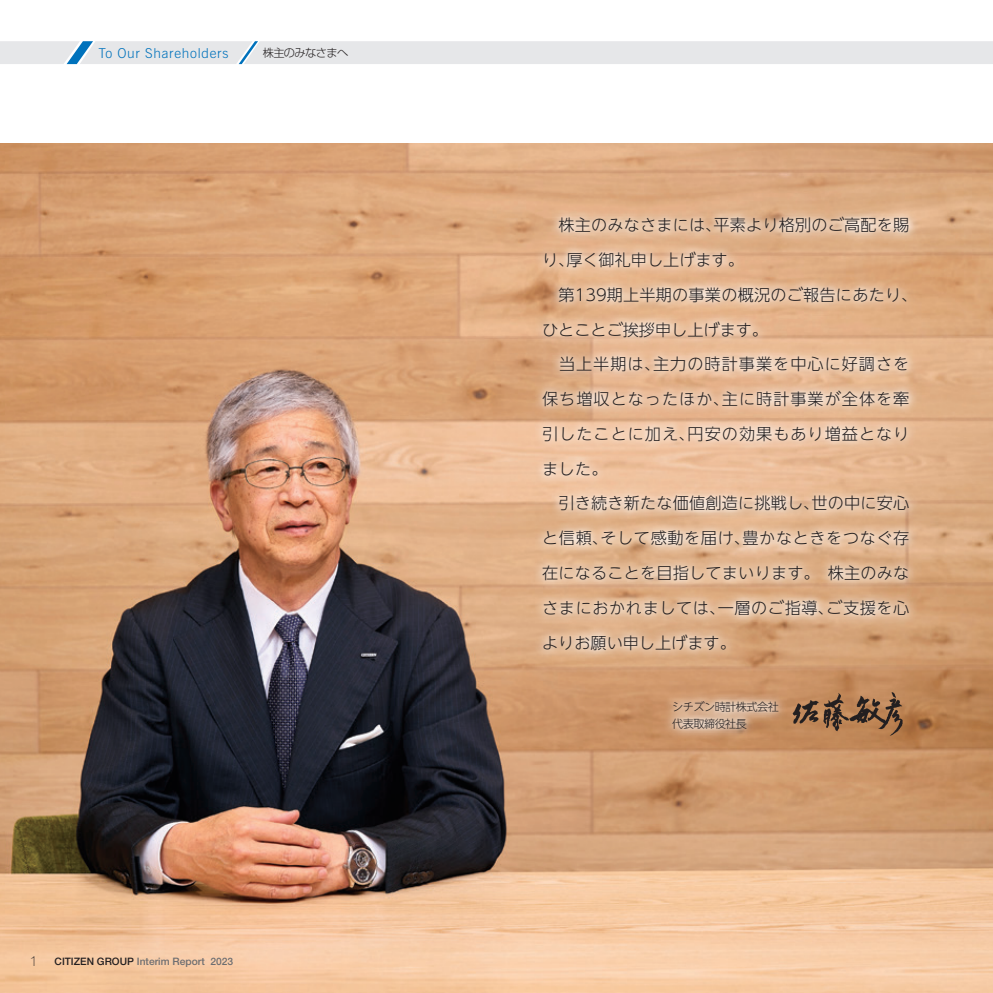
<style>
.page{position:relative;width:993px;height:993px;background:#fff}
.page>*{position:absolute;margin:0;border:0;box-sizing:border-box;transform-origin:0 0}
.t1{font:300 16.1px/34.6px "UD Shin Go NT Pro";letter-spacing:.015em;color:#231f20}
.t2{font:300 13.65px "Trade Gothic LT Std";letter-spacing:.05em;color:#0072bc}
.t3{font:300 11.2px/16.1px "UD Shin Go NT Pro";letter-spacing:-.05em;color:#231f20}
.t4{font:300 11.2px "Shin Go Pr 5";letter-spacing:-.05em;color:#231f20}
.t5{font:500 10.33px "Helvetica Neue LT Std";color:#6c6d70}
.s1{font-weight:100;font-size:14px;color:#231f20}
.s2{color:#231f20}
</style>
<div class="page">
<img style="left:0;top:143px;width:992px;height:849px">
<img style="left:788px;top:681px;width:119px;height:59px">
<svg style="left:662px;top:690px;width:126px;height:48px;background:#d2a683"></svg>
<svg style="left:532px;top:207px;width:386px;height:452px;background:#e5bb99"></svg>
<div style="left:0;top:41px;width:992px;height:23px;background:#e6e7e9"></div>
<p class="t2" style="left:98px;top:45px;width:132px">To Our Shareholders</p>
<p class="t4" style="left:263px;top:43px;width:87px">株主のみなさまへ</p>
<p class="t5" style="left:30px;top:954px;width:205px"><span class="s1">1</span> <span class="s2">CITIZEN GROUP</span> Interim Report 2023</p>
<p class="t1" style="left:542px;top:207px;width:376px">　株主のみなさまには、平素より格別のご高配を賜り、厚く御礼申し上げます。<br>　第139期上半期の事業の概況のご報告にあたり、ひとことご挨拶申し上げます。<br>　当上半期は、主力の時計事業を中心に好調さを保ち増収となったほか、主に時計事業が全体を牽引したことに加え、円安の効果もあり増益となりました。<br>　引き続き新たな価値創造に挑戦し、世の中に安心と信頼、そして感動を届け、豊かなときをつなぐ存在になることを目指してまいります。　株主のみなさまにおかれましては、一層のご指導、ご支援を心よりお願い申し上げます。</p>
<p class="t3" style="left:672px;top:698px;width:108px">シチズン時計株式会社代表取締役社長</p>
</div>
